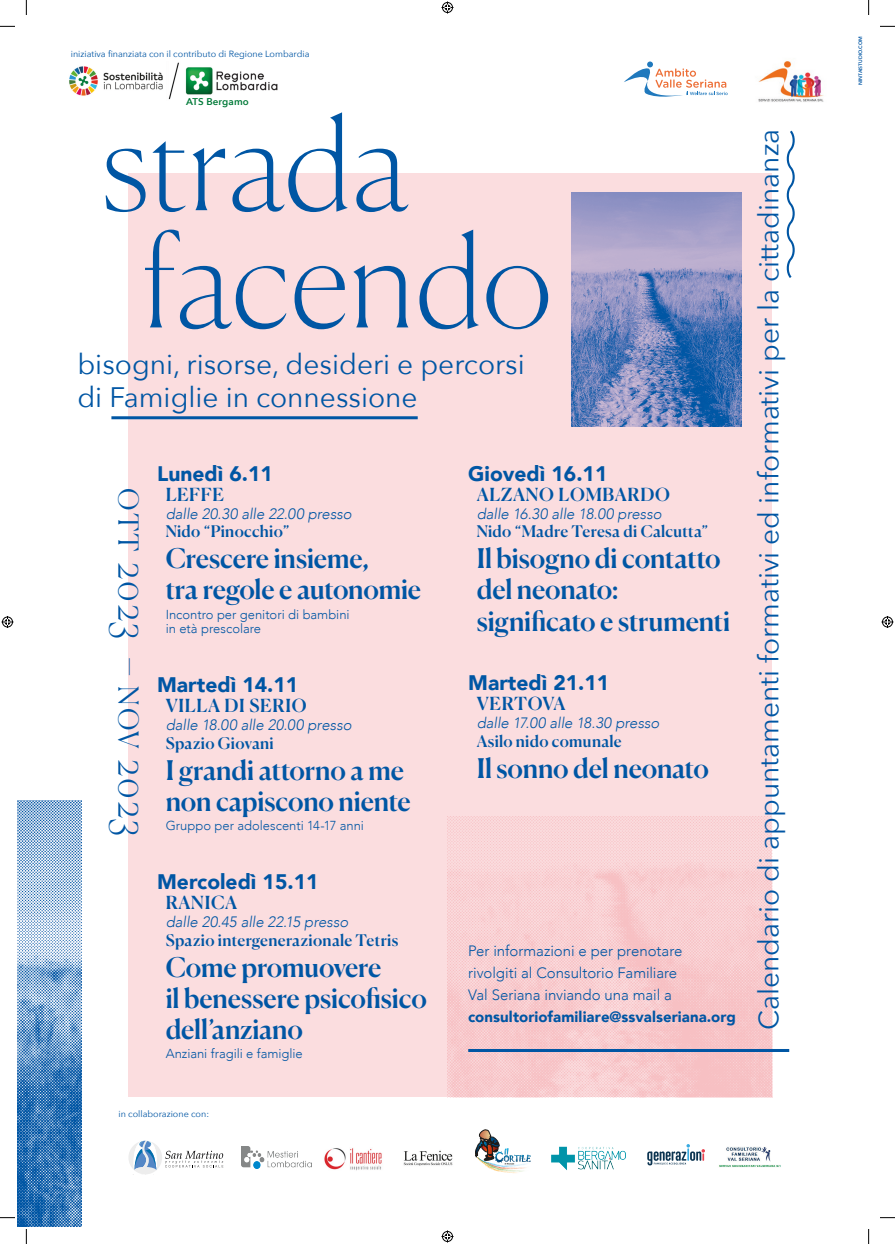
<style>
.page{position:relative;width:895px;height:1244px;background:#fff}
.page>*{position:absolute;margin:0;border:0;box-sizing:border-box;transform-origin:0 0}
.t1{font:100 125.5px "Canela";color:#0056a4}
.t2{font:100 39.4px "Canela";letter-spacing:.04em;color:#0056a4}
.t3{font:28.1px "Avenir Next";color:#0056a4}
.t4{font:28px "Avenir Next";color:#0056a4}
.t5{font:500 27px/31px "Canela";letter-spacing:-.01em;color:#0056a4}
.t6{font:900 21px "Avenir";color:#0056a4}
.t7{font:500 18px "Canela";letter-spacing:.04em;color:#0056a4}
.t8{font:500 18px "Canela";letter-spacing:.02em;color:#0056a4}
.t9{font:500 16px "Canela";letter-spacing:.015em;color:#0056a4}
.t10{font:italic 300 15px "Avenir";letter-spacing:-.005em;color:#0056a4}
.t11{font:300 15px/22px "Avenir";letter-spacing:-.005em;color:#0056a4}
.t12{font:300 13px/14px "Avenir";color:#0056a4}
.t13{font:600 9.8px "Avenir Next";letter-spacing:.01em;color:#007a38}
.t14{font:9px "Avenir Next";color:#0056a4}
.t15{font:600 5px "Avenir Next";color:#0056a4}
.s1{font-weight:300;font-size:27.6px}
.s2{font-style:inherit}
.s3{font-weight:900}
</style>
<div class="page">
<div style="left:128px;top:174px;width:644px;height:922px;background:#fbdddf"></div>
<img style="left:447px;top:816px;width:325px;height:280px">
<img style="left:18px;top:800px;width:63px;height:425px">
<hr style="left:111px;top:416px;width:307px;height:3px;background:#0056a4">
<hr style="left:468px;top:1048px;width:321px;height:3px;background:#0056a4">
<svg style="left:129px;top:1140px;width:94px;height:34px"></svg>
<img style="left:578px;top:1147px;width:48px;height:22px">
<img style="left:551px;top:1146px;width:24px;height:24px">
<img style="left:324px;top:1148px;width:58px;height:23px">
<img style="left:241px;top:1146px;width:71px;height:21px">
<svg style="left:475px;top:1129px;width:56px;height:41px"></svg>
<svg style="left:647px;top:1144px;width:58px;height:21px"></svg>
<img style="left:403px;top:1150px;width:50px;height:16px">
<img style="left:758px;top:61px;width:66px;height:41px">
<svg style="left:624px;top:61px;width:103px;height:36px"></svg>
<img style="left:719px;top:1147px;width:62px;height:20px">
<img style="left:69px;top:62px;width:209px;height:38px">
<svg style="left:786px;top:130px;width:9px;height:148px"></svg>
<img style="left:572px;top:192px;width:169px;height:234px">
<svg style="left:0;top:26px;width:15px;height:1px"></svg>
<svg style="left:880px;top:26px;width:15px;height:1px"></svg>
<svg style="left:0;top:1217px;width:15px;height:1px"></svg>
<svg style="left:880px;top:1217px;width:15px;height:1px"></svg>
<svg style="left:26px;top:0;width:1px;height:15px"></svg>
<svg style="left:26px;top:1229px;width:1px;height:14px"></svg>
<svg style="left:868px;top:0;width:1px;height:15px"></svg>
<svg style="left:868px;top:1229px;width:1px;height:14px"></svg>
<svg style="left:441px;top:2px;width:12px;height:12px"></svg>
<svg style="left:441px;top:1230px;width:12px;height:12px"></svg>
<svg style="left:2px;top:616px;width:12px;height:12px"></svg>
<svg style="left:881px;top:616px;width:12px;height:12px"></svg>
<p class="t14" style="left:71px;top:47px;width:240px">iniziativa finanziata con il contributo di Regione Lombardia</p>
<p class="t13" style="left:186px;top:93px;width:64px">ATS Bergamo</p>
<p class="t1" style="left:102px;top:65px;width:309px">strada</p>
<p class="t1" style="left:140px;top:182px;width:413px">facendo</p>
<p class="t3" style="left:77px;top:340px;width:449px">bisogni, risorse, desideri e percorsi</p>
<p class="t3" style="left:77px;top:374px;width:342px">di Famiglie in connessione</p>
<p class="t2" style="left:164px;top:488px;width:349px;rotate:90deg"><span class="s1">ott</span> 2023 <span class="s2">–</span> <span class="s1">nov</span> 2023</p>
<p class="t6" style="left:157px;top:455px;width:117px">Lunedì 6.11</p>
<p class="t7" style="left:166px;top:480px;width:60px">LEFFE</p>
<p class="t10" style="left:166px;top:505px;width:188px">dalle 20.30 alle 22.00 presso</p>
<p class="t9" style="left:166px;top:519px;width:125px">Nido “Pinocchio”</p>
<p class="t5" style="left:166px;top:541px;width:257px">Crescere insieme,<br>tra regole e autonomie</p>
<p class="t12" style="left:166px;top:607px;width:185px">Incontro per genitori di bambini in età prescolare</p>
<p class="t6" style="left:157px;top:666px;width:143px">Martedì 14.11</p>
<p class="t7" style="left:166px;top:691px;width:142px">VILLA DI SERIO</p>
<p class="t10" style="left:166px;top:716px;width:187px">dalle 18.00 alle 20.00 presso</p>
<p class="t9" style="left:166px;top:730px;width:109px">Spazio Giovani</p>
<p class="t5" style="left:166px;top:752px;width:247px">I grandi attorno a me non capiscono niente</p>
<p class="t12" style="left:166px;top:818px;width:200px">Gruppo per adolescenti 14-17 anni</p>
<p class="t6" style="left:157px;top:863px;width:163px">Mercoledì 15.11</p>
<p class="t7" style="left:166px;top:888px;width:73px">RANICA</p>
<p class="t10" style="left:166px;top:913px;width:184px">dalle 20.45 alle 22.15 presso</p>
<p class="t9" style="left:166px;top:927px;width:234px">Spazio intergenerazionale Tetris</p>
<p class="t5" style="left:166px;top:949px;width:263px">Come promuovere<br>il benessere psicofisico dell’anziano</p>
<p class="t12" style="left:166px;top:1046px;width:139px">Anziani fragili e famiglie</p>
<p class="t14" style="left:118px;top:1105px;width:92px">in collaborazione con:</p>
<p class="t6" style="left:468px;top:455px;width:141px">Giovedì 16.11</p>
<p class="t7" style="left:477px;top:480px;width:195px">ALZANO LOMBARDO</p>
<p class="t10" style="left:477px;top:505px;width:186px">dalle 16.30 alle 18.00 presso</p>
<p class="t9" style="left:477px;top:519px;width:233px">Nido “Madre Teresa di Calcutta”</p>
<p class="t5" style="left:477px;top:541px;width:245px">Il bisogno di contatto del neonato:</p>
<p class="t5" style="left:477px;top:603px;width:255px">significato e strumenti</p>
<p class="t6" style="left:468px;top:664px;width:143px">Martedì 21.11</p>
<p class="t8" style="left:477px;top:689px;width:90px">VERTOVA</p>
<p class="t10" style="left:477px;top:714px;width:184px">dalle 17.00 alle 18.30 presso</p>
<p class="t9" style="left:477px;top:728px;width:146px">Asilo nido comunale</p>
<p class="t5" style="left:477px;top:750px;width:234px">Il sonno del neonato</p>
<p class="t11" style="left:468px;top:939px;width:269px">Per informazioni e per prenotare<br>rivolgiti al Consultorio Familiare<br>Val Seriana inviando una mail a <span class="s3">consultoriofamiliare@ssvalseriana.org</span></p>
<p class="t4" style="left:745px;top:1029px;width:902px;rotate:-90deg">Calendario di appuntamenti formativi ed informativi per la cittadinanza</p>
<p class="t15" style="left:856px;top:85px;width:50px;rotate:-90deg">NINTAISTUDIO.COM</p>
</div>
